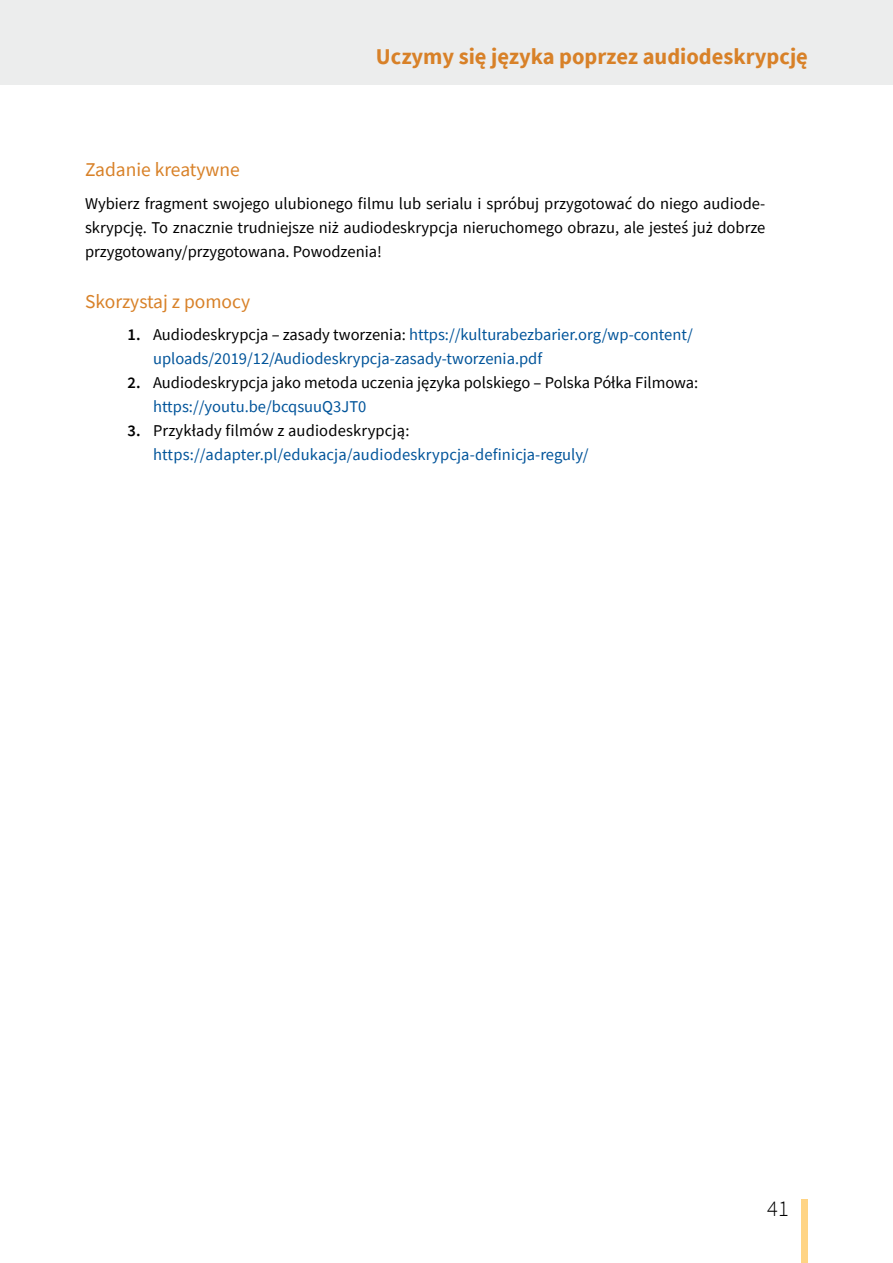
<style>
.page{position:relative;width:893px;height:1263px;background:#fff}
.page>*{position:absolute;margin:0;border:0;box-sizing:border-box;transform-origin:0 0}
.t1{font:700 22.5px "Source Sans Pro";color:#d88128}
.t2{font:300 22.5px "Source Sans Pro";color:#000}
.t3{font:19.5px "Source Sans Pro";color:#d88128}
.t4{font:16.5px/24px "Source Sans Pro";color:#000;text-align:justify}
.t5{font:16.5px/24px "Source Sans Pro";color:#00549a}
.s1{font-weight:600;color:#000}
.s2{color:#000}
.s3{font-weight:600}
.s4{color:#00549a}
</style>
<div class="page">
<div style="left:0;top:0;width:893px;height:85px;background:#eceded"></div>
<div style="left:801px;top:1199px;width:7px;height:64px;background:#ffd484"></div>
<h1 class="t1" style="left:376px;top:41px;width:434px">Uczymy się języka poprzez audiodeskrypcję</h1>
<p class="t3" style="left:85px;top:157px;width:156px">Zadanie kreatywne</p>
<p class="t4" style="left:85px;top:191px;width:682px">Wybierz fragment swojego ulubionego filmu lub serialu i spróbuj przygotować do niego audiode&shy;skrypcję. To znacznie trudniejsze niż audiodeskrypcja nieruchomego obrazu, ale jesteś już dobrze przygotowany/przygotowana. Powodzenia!</p>
<p class="t3" style="left:85px;top:289px;width:167px">Skorzystaj z pomocy</p>
<p class="t5" style="left:153px;top:323px;width:541px;text-indent:-26px"><span class="s1">1.</span> <span class="s2">Audiodeskrypcja – zasady tworzenia:</span> https://kulturabezbarier.org/wp-content/ uploads/2019/12/Audiodeskrypcja-zasady-tworzenia.pdf</p>
<p class="t4" style="left:153px;top:371px;width:547px;text-indent:-26px"><span class="s3">2.</span> Audiodeskrypcja jako metoda uczenia języka polskiego – Polska Półka Filmowa: <span class="s4">https://youtu.be/bcqsuuQ3JT0</span></p>
<p class="t5" style="left:153px;top:419px;width:437px;text-indent:-26px"><span class="s1">3.</span> <span class="s2">Przykłady filmów z audiodeskrypcją: </span>https://adapter.pl/edukacja/audiodeskrypcja-definicja-reguly/</p>
<h1 class="t2" style="left:767px;top:1195px;width:23px">41</h1>
</div>
